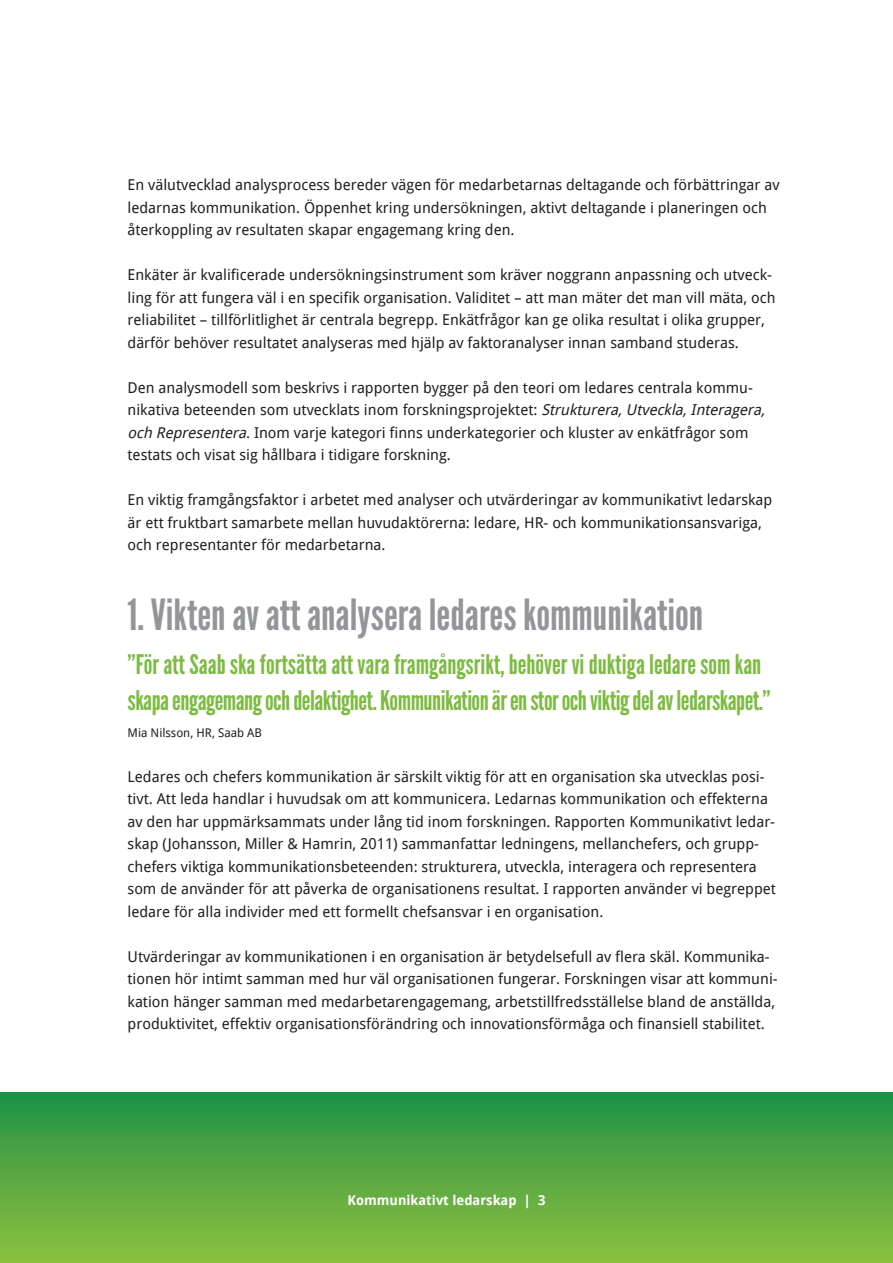
<style>
.page{position:relative;width:893px;height:1263px;background:#fff}
.page>*{position:absolute;margin:0;border:0;box-sizing:border-box;transform-origin:0 0}
.t1{font:42.9px "League Gothic";color:#939598}
.t2{font:27px/35.4px "League Gothic";letter-spacing:-.02em;color:#7dbb42}
.t3{font:15px/22.5px "Droid Sans";color:#231f20}
.t4{font:700 13.5px "Droid Sans";color:#fff}
.t5{font:12px "Droid Sans";color:#231f20}
.s1{font-style:italic}
</style>
<div class="page">
<div style="left:0;top:1093px;width:893px;height:170px;background:linear-gradient(to bottom,#209246,#8fc040)"></div>
<p class="t3" style="left:128px;top:174px;width:653px">En välutvecklad analysprocess bereder vägen för medarbetarnas deltagande och förbättringar av ledarnas kommunikation. Öppenhet kring undersökningen, aktivt deltagande i planeringen och återkoppling av resultaten skapar engagemang kring den.</p>
<p class="t3" style="left:128px;top:264px;width:649px">Enkäter är kvalificerade undersökningsinstrument som kräver noggrann anpassning och utveck&shy;ling för att fungera väl i en specifik organisation. Validitet – att man mäter det man vill mäta, och reliabilitet – tillförlitlighet är centrala begrepp. Enkätfrågor kan ge olika resultat i olika grupper, därför behöver resultatet analyseras med hjälp av faktoranalyser innan samband studeras.</p>
<p class="t3" style="left:128px;top:376px;width:642px">Den analysmodell som beskrivs i rapporten bygger på den teori om ledares centrala kommu&shy;nikativa beteenden som utvecklats inom forskningsprojektet: <span class="s1">Strukturera,Utveckla,Interagera, och Representera</span>. Inom varje kategori finns underkategorier och kluster av enkätfrågor som testats och visat sig hållbara i tidigare forskning.</p>
<p class="t3" style="left:128px;top:489px;width:646px">En viktig framgångsfaktor i arbetet med analyser och utvärderingar av kommunikativt ledarskap är ett fruktbart samarbete mellan huvudaktörerna: ledare, HR- och kommunikationsansvariga, och representanter för medarbetarna.</p>
<h1 class="t1" style="left:128px;top:590px;width:577px">1. Vikten av att analysera ledares kommunikation</h1>
<h2 class="t2" style="left:128px;top:647px;width:645px">”För att Saab ska fortsätta att vara framgångsrikt, behöver vi duktiga ledare som kan skapa engagemang och delaktighet. Kommunikation är en stor och viktig del av ledarskapet.”</h2>
<p class="t5" style="left:128px;top:725px;width:136px">Mia Nilsson, HR, Saab AB</p>
<p class="t3" style="left:128px;top:765px;width:650px">Ledares och chefers kommunikation är särskilt viktig för att en organisation ska utvecklas posi&shy;tivt. Att leda handlar i huvudsak om att kommunicera. Ledarnas kommunikation och effekterna av den har uppmärksammats under lång tid inom forskningen. Rapporten Kommunikativt ledar&shy;skap (Johansson, Miller &amp; Hamrin, 2011) sammanfattar ledningens, mellanchefers, och grupp&shy;chefers viktiga kommunikationsbeteenden: strukturera, utveckla, interagera och representera som de använder för att påverka de organisationens resultat. I rapporten använder vi begreppet ledare för alla individer med ett formellt chefsansvar i en organisation.</p>
<p class="t3" style="left:128px;top:945px;width:652px">Utvärderingar av kommunikationen i en organisation är betydelsefull av flera skäl. Kommunika&shy;tionen hör intimt samman med hur väl organisationen fungerar. Forskningen visar att kommuni&shy;kation hänger samman med medarbetarengagemang, arbetstillfredsställelse bland de anställda, produktivitet, effektiv organisationsförändring och innovationsförmåga och finansiell stabilitet.</p>
<p class="t4" style="left:347px;top:1193px;width:200px">Kommunikativt ledarskap | 3</p>
</div>
